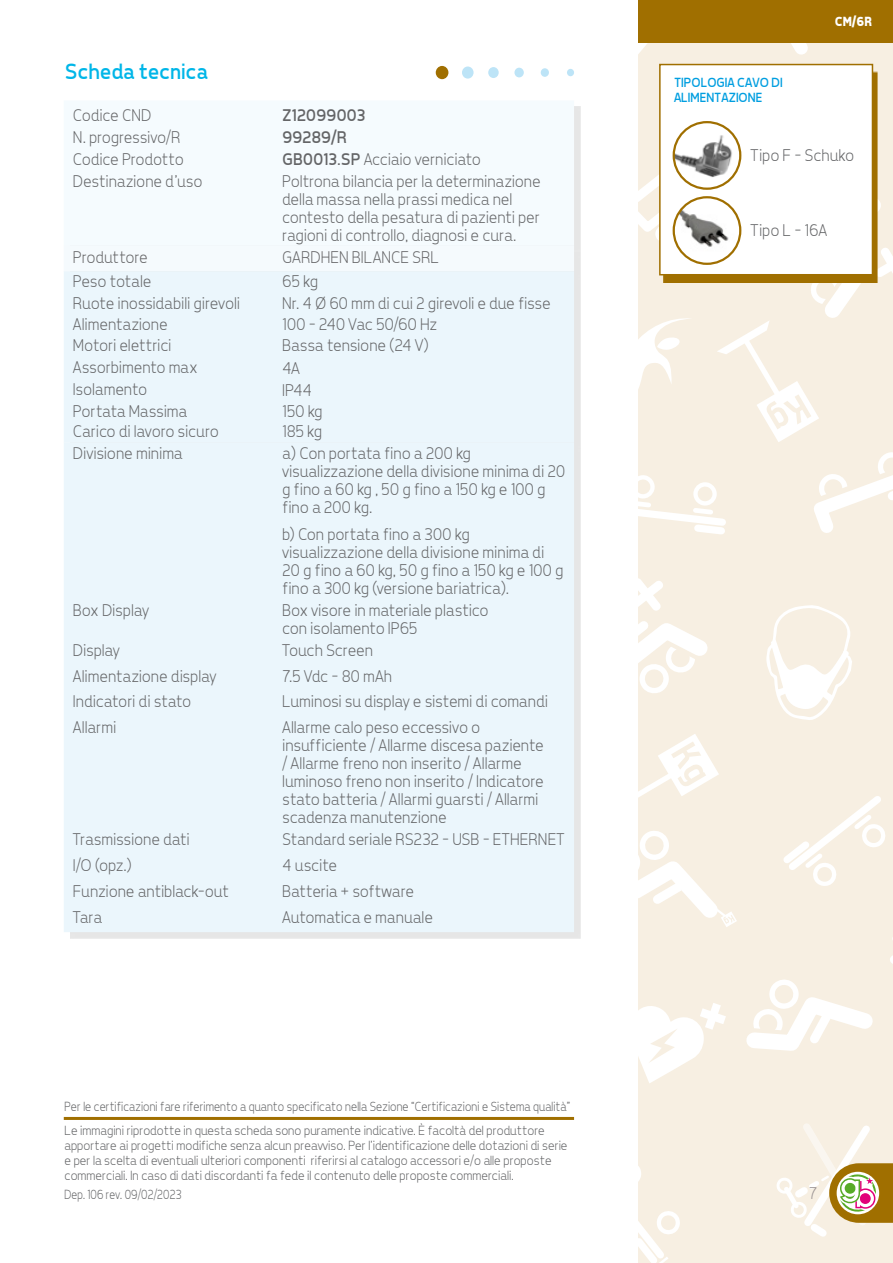
<style>
.page{position:relative;width:893px;height:1263px;background:#fff}
.page>*{position:absolute;margin:0;border:0;box-sizing:border-box;transform-origin:0 0}
.Titolo-Paragrafo{font:22.5px "Tepeno Sans";color:#00b6e8}
.t1{font:300 17.25px/18px "Tepeno Sans";letter-spacing:.005em;color:#646567}
.t2{font:300 17.25px "Tepeno Sans";letter-spacing:.01em;color:#656567}
.t3{font:17.25px "Tepeno Sans";color:#646567}
.t4{font:300 17.25px "Tepeno Sans";color:#989191}
.Testo-Min{font:300 13.5px/15px "Tepeno Sans";color:#646567}
.Testo-Min-2{font:300 13.5px "Tepeno Sans";color:#646567;scale:.94 1}
.Descrizione{font:13.5px/15px "Tepeno Sans";color:#009ee0}
.Testo-Min-3{font:300 13.5px "Tepeno Sans";color:#646567;scale:.9 1}
.t5{font:700 13.5px "Tepeno Sans";color:#fff}
.s1{font-weight:400}
</style>
<div class="page">
<div style="left:638px;top:0;width:255px;height:1263px;background:#f7efe2"></div>
<svg style="left:774px;top:43px;width:100px;height:23px"></svg>
<svg style="left:746px;top:979px;width:127px;height:72px"></svg>
<svg style="left:783px;top:796px;width:102px;height:90px"></svg>
<svg style="left:638px;top:578px;width:70px;height:115px"></svg>
<svg style="left:638px;top:175px;width:21px;height:65px"></svg>
<svg style="left:638px;top:318px;width:52px;height:71px"></svg>
<svg style="left:638px;top:475px;width:88px;height:59px"></svg>
<svg style="left:638px;top:734px;width:99px;height:193px"></svg>
<svg style="left:638px;top:1166px;width:42px;height:97px"></svg>
<svg style="left:814px;top:452px;width:79px;height:81px"></svg>
<svg style="left:638px;top:43px;width:54px;height:21px"></svg>
<svg style="left:890px;top:937px;width:3px;height:27px"></svg>
<svg style="left:717px;top:200px;width:176px;height:242px"></svg>
<svg style="left:638px;top:1003px;width:88px;height:80px"></svg>
<svg style="left:766px;top:605px;width:86px;height:115px"></svg>
<div style="left:638px;top:0;width:255px;height:43px;background:#a06f00"></div>
<svg style="left:776px;top:1124px;width:117px;height:113px"></svg>
<div style="left:567px;top:69px;width:7px;height:7px;background:#bde4f7;border-radius:50%"></div>
<div style="left:541px;top:68px;width:8px;height:9px;background:#bde4f7;border-radius:50%"></div>
<div style="left:514px;top:68px;width:10px;height:9px;background:#bde4f7;border-radius:50%"></div>
<div style="left:488px;top:67px;width:11px;height:11px;background:#bde4f7;border-radius:50%"></div>
<div style="left:462px;top:66px;width:12px;height:13px;background:#bde4f7;border-radius:50%"></div>
<div style="left:436px;top:66px;width:13px;height:13px;background:#a06f00;border-radius:50%"></div>
<hr style="left:64px;top:1117px;width:510px;height:3px;background:#a06f00">
<div style="left:70px;top:106px;width:511px;height:833px;background:#e6e6e6"></div>
<div style="left:70px;top:106px;width:504px;height:140px;background:#f5fbfe"></div>
<div style="left:70px;top:246px;width:504px;height:25px;background:#f5fafd"></div>
<div style="left:64px;top:271px;width:510px;height:171px;background:#ebf6fc"></div>
<div style="left:64px;top:442px;width:510px;height:490px;background:#ebf6fc"></div>
<div style="left:663px;top:72px;width:215px;height:211px;background:#a06f00"></div>
<div style="left:660px;top:65px;width:212px;height:210px;background:#fff"></div>
<div style="left:659px;top:64px;width:214px;height:211px;border:2px solid #a06f00"></div>
<svg style="left:674px;top:122px;width:66px;height:67px"></svg>
<img style="left:674px;top:132px;width:62px;height:54px">
<div style="left:673px;top:121px;width:68px;height:69px;border:2px solid #a06f00;border-radius:50%"></div>
<svg style="left:674px;top:197px;width:66px;height:67px"></svg>
<img style="left:674px;top:206px;width:65px;height:50px">
<div style="left:673px;top:196px;width:68px;height:69px;border:2px solid #a06f00;border-radius:50%"></div>
<p class="Titolo-Paragrafo" style="left:64px;top:58px;width:144px">Scheda tecnica</p>
<p class="t1" style="left:72px;top:105px;width:80px">Codice CND</p>
<p class="t3" style="left:281px;top:105px;width:85px">Z12099003</p>
<p class="t1" style="left:72px;top:127px;width:109px">N. progressivo/R</p>
<p class="t3" style="left:281px;top:127px;width:66px">99289/R</p>
<p class="t1" style="left:72px;top:149px;width:112px">Codice Prodotto</p>
<p class="t1" style="left:281px;top:149px;width:200px"><span class="s1">GB0013.SP</span> Acciaio verniciato</p>
<p class="t1" style="left:72px;top:171px;width:131px">Destinazione d’uso</p>
<p class="t1" style="left:281px;top:171px;width:260px">Poltrona bilancia per la determinazione della massa nella prassi medica nel contesto della pesatura di pazienti per ragioni di controllo, diagnosi e cura.</p>
<p class="t2" style="left:72px;top:247px;width:76px">Produttore</p>
<p class="t2" style="left:281px;top:247px;width:158px">GARDHEN BILANCE SRL</p>
<p class="t1" style="left:72px;top:272px;width:80px">Peso totale</p>
<p class="t1" style="left:281px;top:272px;width:37px">65 kg</p>
<p class="t1" style="left:72px;top:294px;width:168px">Ruote inossidabili girevoli</p>
<p class="t1" style="left:281px;top:294px;width:270px">Nr. 4 Ø 60 mm di cui 2 girevoli e due fisse</p>
<p class="t1" style="left:72px;top:315px;width:96px">Alimentazione</p>
<p class="t1" style="left:281px;top:315px;width:156px">100 - 240 Vac 50/60 Hz</p>
<p class="t1" style="left:72px;top:336px;width:100px">Motori elettrici</p>
<p class="t1" style="left:281px;top:336px;width:148px">Bassa tensione (24 V)</p>
<p class="t1" style="left:72px;top:357px;width:126px">Assorbimento max</p>
<p class="t2" style="left:281px;top:357px;width:19px">4A</p>
<p class="t1" style="left:72px;top:379px;width:76px">Isolamento</p>
<p class="t2" style="left:281px;top:379px;width:31px">IP44</p>
<p class="t1" style="left:72px;top:401px;width:115px">Portata Massima</p>
<p class="t1" style="left:281px;top:401px;width:42px">150 kg</p>
<p class="t1" style="left:72px;top:422px;width:147px">Carico di lavoro sicuro</p>
<p class="t1" style="left:281px;top:422px;width:41px">185 kg</p>
<p class="t1" style="left:72px;top:444px;width:111px">Divisione minima</p>
<p class="t1" style="left:281px;top:444px;width:284px">a) Con portata fino a 200 kg visualizzazione della divisione minima di 20 g fino a 60 kg , 50 g fino a 150 kg e 100 g fino a 200 kg.</p>
<p class="t1" style="left:281px;top:524px;width:283px">b) Con portata fino a 300 kg visualizzazione della divisione minima di 20 g fino a 60 kg, 50 g fino a 150 kg e 100 g fino a 300 kg (versione bariatrica).</p>
<p class="t1" style="left:72px;top:600px;width:77px">Box Display</p>
<p class="t1" style="left:281px;top:600px;width:208px">Box visore in materiale plastico con isolamento IP65</p>
<p class="t1" style="left:72px;top:640px;width:48px">Display</p>
<p class="t1" style="left:281px;top:640px;width:92px">Touch Screen</p>
<p class="t1" style="left:72px;top:666px;width:145px">Alimentazione display</p>
<p class="t1" style="left:281px;top:666px;width:111px">7.5 Vdc - 80 mAh</p>
<p class="t1" style="left:72px;top:692px;width:120px">Indicatori di stato</p>
<p class="t1" style="left:281px;top:692px;width:267px">Luminosi su display e sistemi di comandi</p>
<p class="t1" style="left:72px;top:718px;width:45px">Allarmi</p>
<p class="t1" style="left:281px;top:718px;width:263px">Allarme calo peso eccessivo o insufficiente / Allarme discesa paziente / Allarme freno non inserito / Allarme luminoso freno non inserito / Indicatore stato batteria / Allarmi guarsti / Allarmi scadenza manutenzione</p>
<p class="t1" style="left:72px;top:830px;width:118px">Trasmissione dati</p>
<p class="t1" style="left:281px;top:830px;width:284px">Standard seriale RS232 - USB - ETHERNET</p>
<p class="t1" style="left:72px;top:856px;width:60px">I/O (opz.)</p>
<p class="t1" style="left:281px;top:856px;width:56px">4 uscite</p>
<p class="t1" style="left:72px;top:882px;width:157px">Funzione antiblack-out</p>
<p class="t1" style="left:281px;top:882px;width:133px">Batteria + software</p>
<p class="t1" style="left:72px;top:908px;width:30px">Tara</p>
<p class="t1" style="left:281px;top:908px;width:152px">Automatica e manuale</p>
<p class="Testo-Min-2" style="left:64px;top:1099px;width:540px">Per le certificazioni fare riferimento a quanto specificato nella Sezione “Certificazioni e Sistema qualità”</p>
<p class="Testo-Min" style="left:64px;top:1122px;width:505px">Le immagini riprodotte in questa scheda sono puramente indicative. È facoltà del produttore apportare ai progetti modifiche senza alcun preavviso. Per l’identificazione delle dotazioni di serie e per la scelta di eventuali ulteriori componenti riferirsi al catalogo accessori e/o alle proposte commerciali. In caso di dati discordanti fa fede il contenuto delle proposte commerciali.</p>
<p class="Testo-Min-3" style="left:64px;top:1187px;width:132px">Dep. 106 rev. 09/02/2023</p>
<p class="Descrizione" style="left:673px;top:75px;width:110px">TIPOLOGIA CAVO DI<br>ALIMENTAZIONE</p>
<p class="t5" style="left:834px;top:13px;width:39px">CM/6R</p>
<p class="t1" style="left:750px;top:146px;width:105px">Tipo F - Schuko</p>
<p class="t1" style="left:750px;top:221px;width:78px">Tipo L - 16A</p>
<p class="t4" style="left:808px;top:1183px;width:10px">7</p>
</div>
